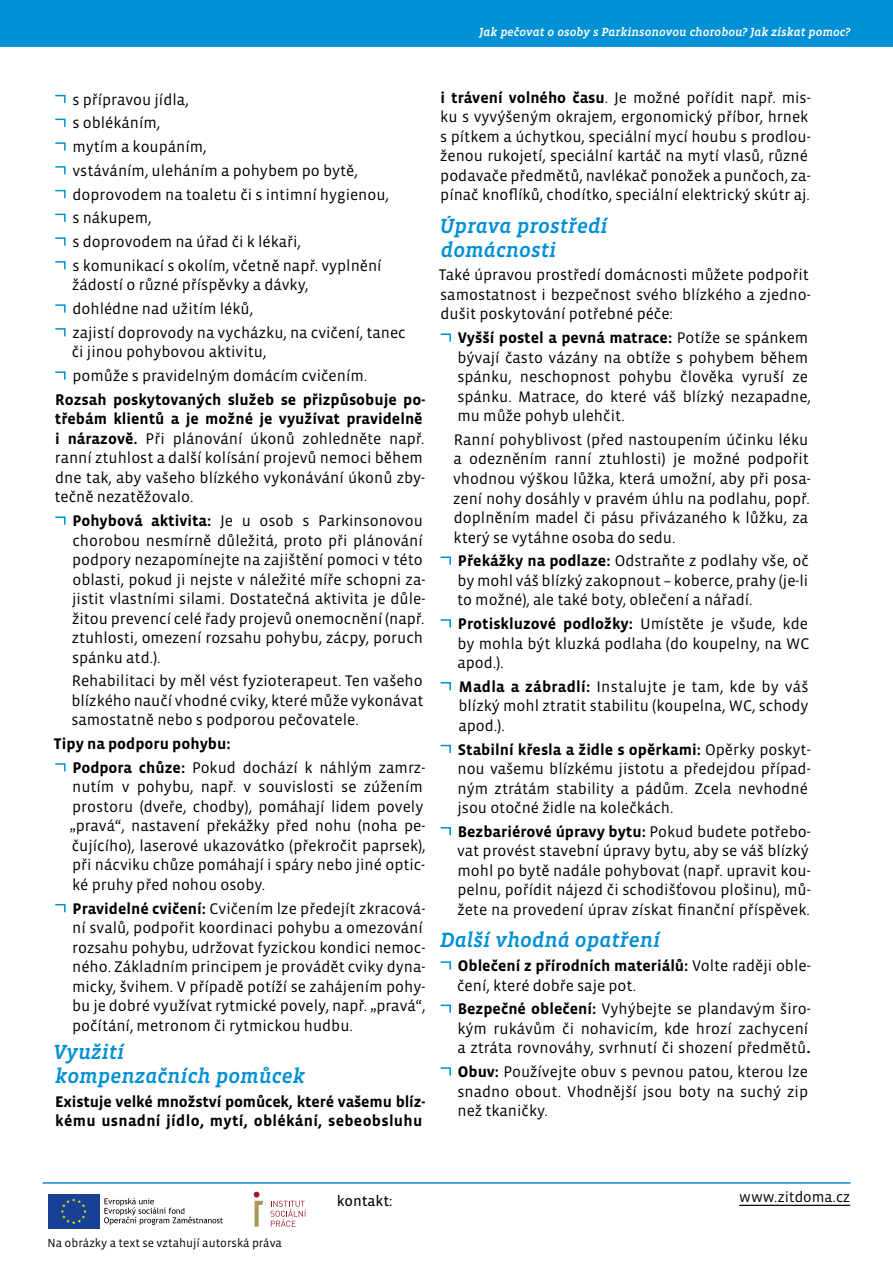
<style>
.page{position:relative;width:893px;height:1263px;background:#fff}
.page>*{position:absolute;margin:0;border:0;box-sizing:border-box;transform-origin:0 0}
.t1{font:italic 500 21px/24px "Vista Slab OTCE";color:#0090d4}
.t2{font:15.75px/19.5px "Vista Sans OTCE";color:#000}
.t3{font:700 15.75px/23.7px "Vista Sans OTCE";color:#000}
.t4{font:15px "Vista Sans OTCE";color:#000}
.t5{font:15px "Vista Sans OTCE";color:#000}
.t6{font:italic 500 12px "Vista Slab OTCE";color:#fff}
.t7{font:12px "Vista Sans OTCE";color:#000}
.s1{font-weight:700}
.s2{font-weight:400}
</style>
<div class="page">
<svg style="left:254px;top:1192px;width:9px;height:34px"></svg>
<svg style="left:270px;top:1201px;width:36px;height:26px"></svg>
<div style="left:48px;top:1194px;width:52px;height:34px;background:#164194"></div>
<svg style="left:61px;top:1198px;width:26px;height:26px"></svg>
<svg style="left:104px;top:1198px;width:119px;height:27px"></svg>
<hr style="left:739px;top:1205px;width:111px;height:1px;background:#000">
<hr style="left:43px;top:1182px;width:807px;height:2px;background:#0090d4">
<div style="left:0;top:0;width:893px;height:47px;background:#0090d4"></div>
<svg style="left:55px;top:94px;width:11px;height:10px"></svg>
<svg style="left:55px;top:118px;width:11px;height:9px"></svg>
<svg style="left:55px;top:142px;width:11px;height:9px"></svg>
<svg style="left:55px;top:166px;width:11px;height:9px"></svg>
<svg style="left:55px;top:189px;width:11px;height:10px"></svg>
<svg style="left:55px;top:213px;width:11px;height:9px"></svg>
<svg style="left:55px;top:237px;width:11px;height:9px"></svg>
<svg style="left:55px;top:261px;width:11px;height:9px"></svg>
<svg style="left:55px;top:304px;width:11px;height:9px"></svg>
<svg style="left:55px;top:328px;width:11px;height:9px"></svg>
<svg style="left:55px;top:371px;width:11px;height:9px"></svg>
<svg style="left:55px;top:516px;width:11px;height:9px"></svg>
<svg style="left:55px;top:763px;width:11px;height:9px"></svg>
<svg style="left:55px;top:904px;width:11px;height:9px"></svg>
<svg style="left:440px;top:333px;width:11px;height:9px"></svg>
<svg style="left:440px;top:556px;width:11px;height:9px"></svg>
<svg style="left:440px;top:619px;width:11px;height:9px"></svg>
<svg style="left:440px;top:682px;width:11px;height:9px"></svg>
<svg style="left:440px;top:744px;width:11px;height:9px"></svg>
<svg style="left:440px;top:827px;width:11px;height:9px"></svg>
<svg style="left:440px;top:961px;width:11px;height:9px"></svg>
<svg style="left:440px;top:1004px;width:11px;height:9px"></svg>
<svg style="left:440px;top:1067px;width:11px;height:9px"></svg>
<p class="t6" style="left:433px;top:25px;width:414px">Stojíte před rozhodnutím, zda můžete zajistit péči o svého blízkého doma</p>
<p class="t6" style="left:480px;top:25px;width:372px">Jak pečovat o osoby s Parkinsonovou chorobou? Jak získat pomoc?</p>
<p class="t2" style="left:72px;top:87px;width:318px;line-height:23.7px">s přípravou jídla,<br>s oblékáním,<br>mytím a koupáním,<br>vstáváním, uleháním a pohybem po bytě, doprovodem na toaletu či s intimní hygienou, s nákupem,<br>s doprovodem na úřad či k lékaři,<br>s komunikací s okolím, včetně např. vyplnění</p>
<p class="t2" style="left:72px;top:273px;width:335px;line-height:23.7px">žádostí o různé příspěvky a dávky,<br>dohlédne nad užitím léků,<br>zajistí doprovody na vycházku, na cvičení, tanec</p>
<p class="t2" style="left:72px;top:340px;width:297px;line-height:23.7px">či jinou pohybovou aktivitu,<br>pomůže s pravidelným domácím cvičením.</p>
<p class="t2" style="left:55px;top:390px;width:372px"><span class="s1">Rozsah poskytovaných služeb se přizpůsobuje po&shy;třebám klientů a je možné je využívat pravidelně i nárazově.</span> Při plánování úkonů zohledněte např. ranní ztuhlost a další kolísání projevů nemoci během dne tak, aby vašeho blízkého vykonávání úkonů zby&shy;tečně nezatěžovalo.</p>
<p class="t2" style="left:72px;top:511px;width:355px"><span class="s1">Pohybová aktivita:</span> Je u osob s Parkinsonovou chorobou nesmírně důležitá, proto při plánování podpory nezapomínejte na zajištění pomoci v této oblasti, pokud ji nejste v náležité míře schopni za&shy;jistit vlastními silami. Dostatečná aktivita je důle&shy;žitou prevencí celé řady projevů onemocnění (např. ztuhlosti, omezení rozsahu pohybu, zácpy, poruch spánku atd.).</p>
<p class="t2" style="left:71px;top:671px;width:354px;text-align:justify">Rehabilitaci by měl vést fyzioterapeut. Ten vašeho blízkého naučí vhodné cviky, které může vykonávat samostatně nebo s podporou pečovatele.</p>
<p class="t3" style="left:72px;top:732px;width:354px;text-indent:-18px">Tipy na podporu pohybu:<br>Podpora chůze: <span class="s2">Pokud dochází k náhlým zamrz-</span></p>
<p class="t2" style="left:70px;top:777px;width:358px">nutím v pohybu, např. v souvislosti se zúžením prostoru (dveře, chodby), pomáhají lidem povely „pravá“, nastavení překážky před nohu (noha pe&shy;čujícího), laserové ukazovátko (překročit paprsek), při nácviku chůze pomáhají i spáry nebo jiné optic&shy;ké pruhy před nohou osoby.</p>
<p class="t2" style="left:72px;top:898px;width:355px"><span class="s1">Pravidelné cvičení:</span> Cvičením lze předejít zkracová&shy;ní svalů, podpořit koordinaci pohybu a omezování rozsahu pohybu, udržovat fyzickou kondici nemoc&shy;ného. Základním principem je provádět cviky dyna&shy;micky, švihem. V případě potíží se zahájením pohy&shy;bu je dobré využívat rytmické povely, např. „pravá“, počítání, metronom či rytmickou hudbu.</p>
<h1 class="t1" style="left:54px;top:1040px;width:253px">Využití<br>kompenzačních pomůcek</h1>
<p class="t3" style="left:55px;top:1091px;width:372px;line-height:19.5px">Existuje velké množství pomůcek, které vašemu blíz&shy;kému usnadní jídlo, mytí, oblékání, sebeobsluhu</p>
<p class="t2" style="left:440px;top:87px;width:372px"><span class="s1">i trávení volného času</span>. Je možné pořídit např. mis&shy;ku s vyvýšeným okrajem, ergonomický příbor, hrnek s pítkem a úchytkou, speciální mycí houbu s prodlou&shy;ženou rukojetí, speciální kartáč na mytí vlasů, různé podavače předmětů, navlékač ponožek a punčoch, za&shy;pínač knoflíků, chodítko, speciální elektrický skútr aj.</p>
<h1 class="t1" style="left:440px;top:213px;width:169px">Úprava prostředí domácnosti</h1>
<p class="t2" style="left:439px;top:265px;width:373px;text-align:justify">Také úpravou prostředí domácnosti můžete podpořit samostatnost i bezpečnost svého blízkého a zjedno&shy;dušit poskytování potřebné péče:</p>
<p class="t2" style="left:457px;top:328px;width:355px"><span class="s1">Vyšší postel a pevná matrace:</span> Potíže se spánkem bývají často vázány na obtíže s pohybem během spánku, neschopnost pohybu člověka vyruší ze spánku. Matrace, do které váš blízký nezapadne, mu může pohyb ulehčit.</p>
<p class="t2" style="left:453px;top:430px;width:359px">Ranní pohyblivost (před nastoupením účinku léku a odezněním ranní ztuhlosti) je možné podpořit vhodnou výškou lůžka, která umožní, aby při posa&shy;zení nohy dosáhly v pravém úhlu na podlahu, popř. doplněním madel či pásu přivázaného k lůžku, za který se vytáhne osoba do sedu.</p>
<p class="t2" style="left:457px;top:551px;width:353px;text-align:justify"><span class="s1">Překážky na podlaze:</span> Odstraňte z podlahy vše, oč by mohl váš blízký zakopnout – koberce, prahy (je-li to možné), ale také boty, oblečení a nářadí.</p>
<p class="t2" style="left:457px;top:614px;width:353px;text-align:justify"><span class="s1">Protiskluzové podložky:</span> Umístěte je všude, kde by mohla být kluzká podlaha (do koupelny, na WC apod.).</p>
<p class="t2" style="left:458px;top:677px;width:352px;text-align:justify"><span class="s1">Madla a zábradlí:</span> Instalujte je tam, kde by váš blízký mohl ztratit stabilitu (koupelna, WC, schody apod.).</p>
<p class="t2" style="left:457px;top:739px;width:355px"><span class="s1">Stabilní křesla a židle s opěrkami:</span> Opěrky poskyt&shy;nou vašemu blízkému jistotu a předejdou případ&shy;ným ztrátám stability a pádům. Zcela nevhodné jsou otočné židle na kolečkách.</p>
<p class="t2" style="left:457px;top:822px;width:355px"><span class="s1">Bezbariérové úpravy bytu:</span> Pokud budete potřebo&shy;vat provést stavební úpravy bytu, aby se váš blízký mohl po bytě nadále pohybovat (např. upravit kou&shy;pelnu, pořídit nájezd či schodišťovou plošinu), mů&shy;žete na provedení úprav získat finanční příspěvek.</p>
<h1 class="t1" style="left:440px;top:928px;width:222px">Další vhodná opatření</h1>
<p class="t2" style="left:457px;top:956px;width:355px"><span class="s1">Oblečení z přírodních materiálů:</span> Volte raději oble&shy;čení, které dobře saje pot.</p>
<p class="t2" style="left:457px;top:999px;width:355px"><span class="s1">Bezpečné oblečení:</span> Vyhýbejte se plandavým širo&shy;kým rukávům či nohavicím, kde hrozí zachycení a ztráta rovnováhy, svrhnutí či shození předmětů<span class="s1">.</span></p>
<p class="t2" style="left:457px;top:1062px;width:352px;text-align:justify"><span class="s1">Obuv:</span> Používejte obuv s pevnou patou, kterou lze snadno obout. Vhodnější jsou boty na suchý zip než tkaničky.</p>
<p class="t7" style="left:48px;top:1236px;width:236px">Na obrázky a text se vztahují autorská práva</p>
<p class="t5" style="left:337px;top:1192px;width:57px">kontakt:</p>
<p class="t4" style="left:739px;top:1189px;width:113px">www.zitdoma.cz</p>
</div>
